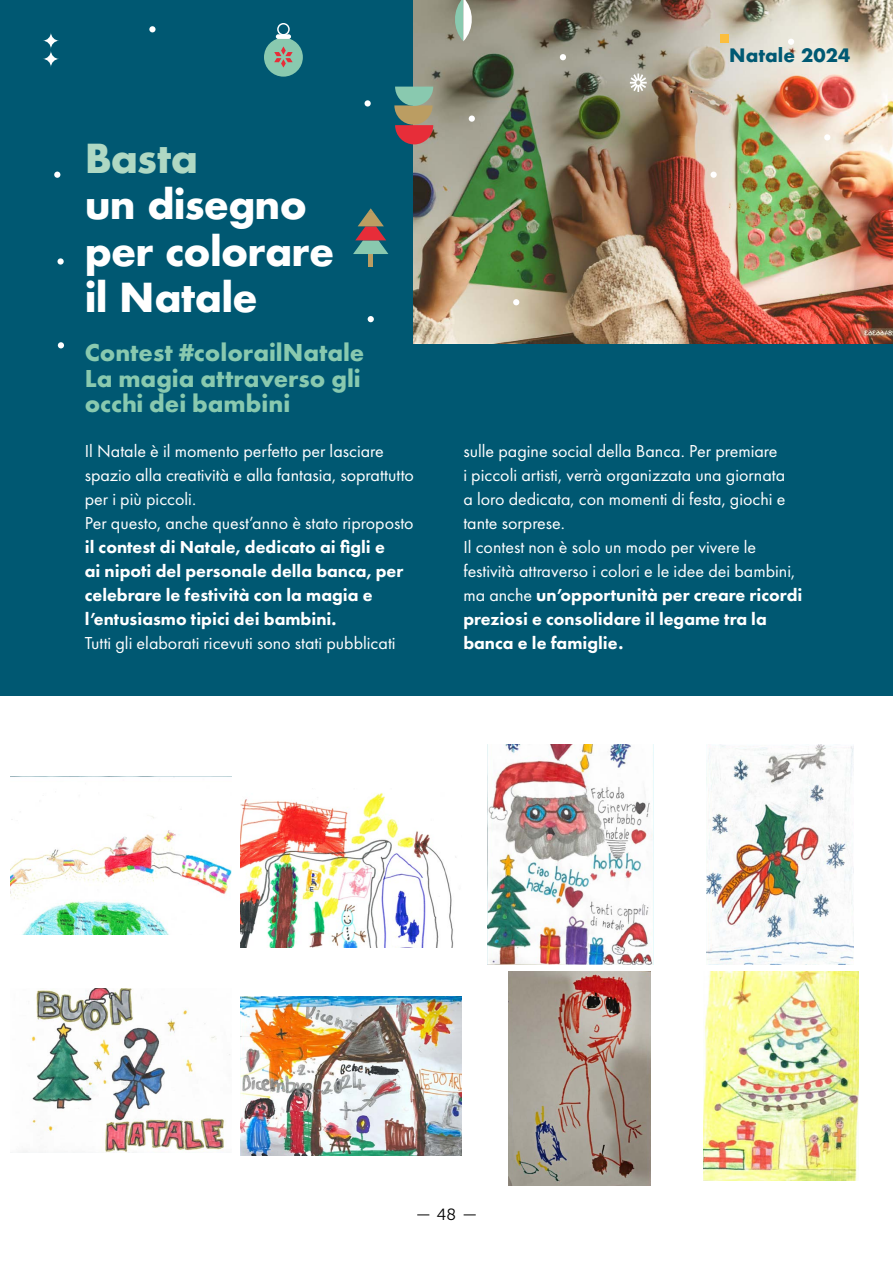
<style>
.page{position:relative;width:893px;height:1263px;background:#fff}
.page>*{position:absolute;margin:0;border:0;box-sizing:border-box;transform-origin:0 0}
.t1{font:700 38.85px/46.5px "Futura";letter-spacing:-.02em;color:#fff}
.t2{font:700 38.85px "Futura";letter-spacing:-.015em;color:#afd8c3}
.t3{font:700 25.5px/25.5px "Futura PT";color:#89c9af}
.t4{font:18px/24px "Futura PT";color:#fff}
.t5{font:800 18px/24px "Futura PT";color:#fff}
.t6{font:700 18px "Futura";color:#005973}
.t7{font:16.2px "Museo Slab 300";color:#000}
.s1{font-weight:800}
</style>
<div class="page">
<div style="left:0;top:0;width:893px;height:695px;background:#005872"></div>
<img style="left:414px;top:0;width:479px;height:343px">
<div style="left:368px;top:254px;width:5px;height:13px;background:#bb9d62"></div>
<svg style="left:353px;top:208px;width:35px;height:46px"></svg>
<div style="left:277px;top:23px;width:13px;height:13px;border:1px solid #fff;border-radius:50%"></div>
<div style="left:264px;top:38px;width:39px;height:39px;background:#89c9af;border-radius:50%"></div>
<div style="left:276px;top:34px;width:15px;height:5px;background:#fff;border-radius:2px"></div>
<svg style="left:274px;top:46px;width:19px;height:22px"></svg>
<svg style="left:43px;top:51px;width:16px;height:16px"></svg>
<svg style="left:43px;top:32px;width:16px;height:17px"></svg>
<svg style="left:630px;top:73px;width:17px;height:19px"></svg>
<svg style="left:452px;top:0;width:23px;height:41px"></svg>
<svg style="left:394px;top:87px;width:39px;height:57px;background:#9e8170"></svg>
<div style="left:149px;top:26px;width:7px;height:6px;background:#fff;border-radius:50%"></div>
<svg style="left:54px;top:172px;width:6px;height:6px"></svg>
<div style="left:365px;top:100px;width:6px;height:7px;background:#fff;border-radius:50%"></div>
<svg style="left:57px;top:258px;width:7px;height:7px"></svg>
<svg style="left:58px;top:342px;width:6px;height:6px"></svg>
<svg style="left:368px;top:316px;width:6px;height:6px"></svg>
<svg style="left:560px;top:54px;width:6px;height:6px"></svg>
<div style="left:469px;top:115px;width:6px;height:7px;background:#fff;border-radius:50%"></div>
<div style="left:710px;top:172px;width:7px;height:6px;background:#fff;border-radius:50%"></div>
<svg style="left:513px;top:299px;width:6px;height:6px"></svg>
<svg style="left:788px;top:39px;width:6px;height:6px"></svg>
<div style="left:824px;top:134px;width:6px;height:7px;background:#fff;border-radius:50%"></div>
<div style="left:720px;top:34px;width:9px;height:8px;background:#fbbe3d"></div>
<img style="left:11px;top:816px;width:220px;height:118px">
<img style="left:23px;top:989px;width:207px;height:163px">
<img style="left:241px;top:793px;width:215px;height:154px">
<img style="left:241px;top:997px;width:220px;height:159px">
<img style="left:488px;top:744px;width:165px;height:221px">
<img style="left:508px;top:972px;width:143px;height:213px">
<img style="left:707px;top:744px;width:147px;height:221px">
<img style="left:703px;top:972px;width:155px;height:208px">
<svg style="left:464px;top:1214px;width:12px;height:1px"></svg>
<svg style="left:417px;top:1214px;width:12px;height:1px"></svg>
<h1 class="t2" style="left:85px;top:130px;width:115px">Basta</h1>
<h1 class="t1" style="left:85px;top:181px;width:251px">un disegno per colorare il Natale</h1>
<h2 class="t3" style="left:85px;top:339px;width:281px">Contest #colorailNatale<br>La magia attraverso gli occhi dei bambini</h2>
<p class="t4" style="left:85px;top:439px;width:331px">Il Natale è il momento perfetto per lasciare spazio alla creatività e alla fantasia, soprattutto per i più piccoli.<br>Per questo, anche quest’anno è stato riproposto</p>
<p class="t5" style="left:85px;top:534px;width:320px">il contest di Natale, dedicato ai figli e ai nipoti del personale della banca, per celebrare le festività con la magia e l’entusiasmo tipici dei bambini.</p>
<p class="t4" style="left:85px;top:631px;width:312px">Tutti gli elaborati ricevuti sono stati pubblicati</p>
<p class="t6" style="left:729px;top:42px;width:123px">Natale 2024</p>
<p class="t4" style="left:463px;top:439px;width:341px">sulle pagine social della Banca. Per premiare<br>i piccoli artisti, verrà organizzata una giornata<br>a loro dedicata, con momenti di festa, giochi e tante sorprese.<br>Il contest non è solo un modo per vivere le festività attraverso i colori e le idee dei bambini, ma anche <span class="s1">un’opportunità per creare ricordi preziosi e consolidare il legame tra la banca e le famiglie.</span></p>
<p class="t7" style="left:437px;top:1205px;width:21px">48</p>
</div>
